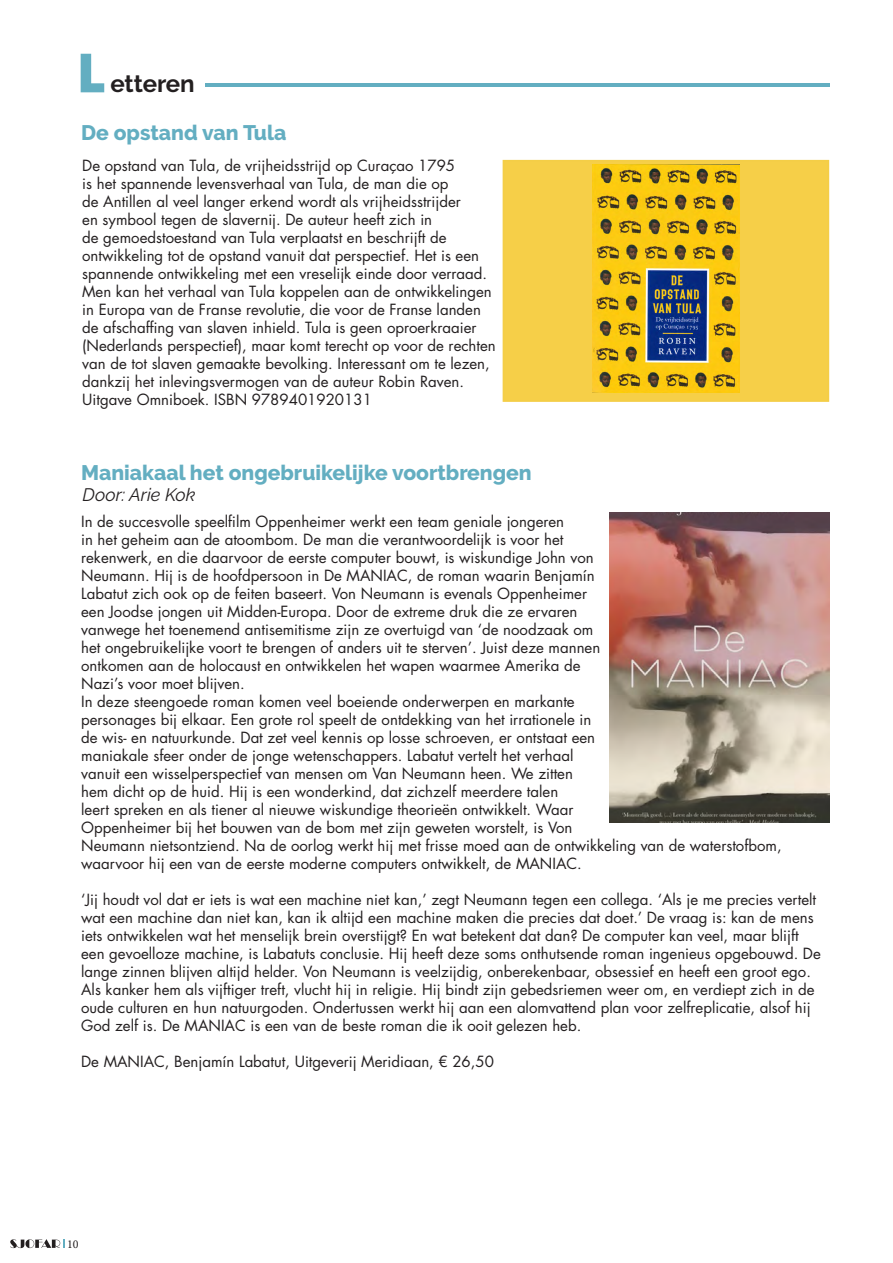
<style>
.page{position:relative;width:893px;height:1263px;background:#fff}
.page>*{position:absolute;margin:0;border:0;box-sizing:border-box;transform-origin:0 0}
.t1{font:700 54px "Futura";color:#63aec1}
.t2{font:700 24px "Raleway";color:#231f20}
.t3{font:800 21px "Raleway";color:#63aec1}
.t4{font:italic 18px "Raleway";color:#231f20}
.t5{font:15px/18px "Futura Std";color:#231f20}
.t6{font:12px "Minion Pro";color:#231f20}
</style>
<div class="page">
<svg style="left:10px;top:1239px;width:55px;height:9px"></svg>
<div style="left:503px;top:160px;width:326px;height:242px;background:#f6cf48"></div>
<hr style="left:205px;top:83px;width:624px;height:3px;background:#63aec1">
<img style="left:592px;top:165px;width:148px;height:227px">
<img style="left:610px;top:512px;width:219px;height:310px">
<p class="t1" style="left:77px;top:34px;width:30px">L</p>
<p class="t2" style="left:110px;top:70px;width:86px">etteren</p>
<p class="t3" style="left:81px;top:121px;width:207px">De opstand van Tula</p>
<p class="t5" style="left:82px;top:157px;width:415px">De opstand van Tula, de vrijheidsstrijd op Curaçao 1795<br>is het spannende levensverhaal van Tula, de man die op<br>de Antillen al veel langer erkend wordt als vrijheidsstrijder<br>en symbool tegen de slavernij. De auteur heeft zich in<br>de gemoedstoestand van Tula verplaatst en beschrijft de ontwikkeling tot de opstand vanuit dat perspectief. Het is een spannende ontwikkeling met een vreselijk einde door verraad.<br>Men kan het verhaal van Tula koppelen aan de ontwikkelingen in Europa van de Franse revolutie, die voor de Franse landen de afschaffing van slaven inhield. Tula is geen oproerkraaier (Nederlands perspectief), maar komt terecht op voor de rechten van de tot slaven gemaakte bevolking. Interessant om te lezen, dankzij het inlevingsvermogen van de auteur Robin Raven.<br>Uitgave Omniboek. ISBN 9789401920131</p>
<p class="t3" style="left:81px;top:461px;width:452px">Maniakaal het ongebruikelijke voortbrengen</p>
<p class="t4" style="left:83px;top:484px;width:114px">Door: Arie Kok</p>
<p class="t5" style="left:81px;top:512px;width:521px">In de succesvolle speelfilm Oppenheimer werkt een team geniale jongeren<br>in het geheim aan de atoombom. De man die verantwoordelijk is voor het rekenwerk, en die daarvoor de eerste computer bouwt, is wiskundige John von Neumann. Hij is de hoofdpersoon in De MANIAC, de roman waarin Benjamín Labatut zich ook op de feiten baseert. Von Neumann is evenals Oppenheimer een Joodse jongen uit Midden-Europa. Door de extreme druk die ze ervaren vanwege het toenemend antisemitisme zijn ze overtuigd van ‘de noodzaak om het ongebruikelijke voort te brengen of anders uit te sterven’. Juist deze mannen ontkomen aan de holocaust en ontwikkelen het wapen waarmee Amerika de Nazi’s voor moet blijven.</p>
<p class="t5" style="left:81px;top:692px;width:702px">In deze steengoede roman komen veel boeiende onderwerpen en markante<br>personages bij elkaar. Een grote rol speelt de ontdekking van het irrationele in<br>de wis- en natuurkunde. Dat zet veel kennis op losse schroeven, er ontstaat een<br>maniakale sfeer onder de jonge wetenschappers. Labatut vertelt het verhaal<br>vanuit een wisselperspectief van mensen om Van Neumann heen. We zitten<br>hem dicht op de huid. Hij is een wonderkind, dat zichzelf meerdere talen<br>leert spreken en als tiener al nieuwe wiskundige theorieën ontwikkelt. Waar<br>Oppenheimer bij het bouwen van de bom met zijn geweten worstelt, is Von<br>Neumann nietsontziend. Na de oorlog werkt hij met frisse moed aan de ontwikkeling van de waterstofbom, waarvoor hij een van de eerste moderne computers ontwikkelt, de MANIAC.</p>
<p class="t5" style="left:81px;top:890px;width:741px">‘Jij houdt vol dat er iets is wat een machine niet kan,’ zegt Neumann tegen een collega. ‘Als je me precies vertelt wat een machine dan niet kan, kan ik altijd een machine maken die precies dat doet.’ De vraag is: kan de mens iets ontwikkelen wat het menselijk brein overstijgt? En wat betekent dat dan? De computer kan veel, maar blijft een gevoelloze machine, is Labatuts conclusie. Hij heeft deze soms onthutsende roman ingenieus opgebouwd. De lange zinnen blijven altijd helder. Von Neumann is veelzijdig, onberekenbaar, obsessief en heeft een groot ego.<br>Als kanker hem als vijftiger treft, vlucht hij in religie. Hij bindt zijn gebedsriemen weer om, en verdiept zich in de oude culturen en hun natuurgoden. Ondertussen werkt hij aan een alomvattend plan voor zelfreplicatie, alsof hij God zelf is. De MANIAC is een van de beste roman die ik ooit gelezen heb.</p>
<p class="t5" style="left:81px;top:1052px;width:414px">De MANIAC, Benjamín Labatut, Uitgeverij Meridiaan, € 26,50</p>
<p class="t6" style="left:67px;top:1236px;width:13px">10</p>
</div>
